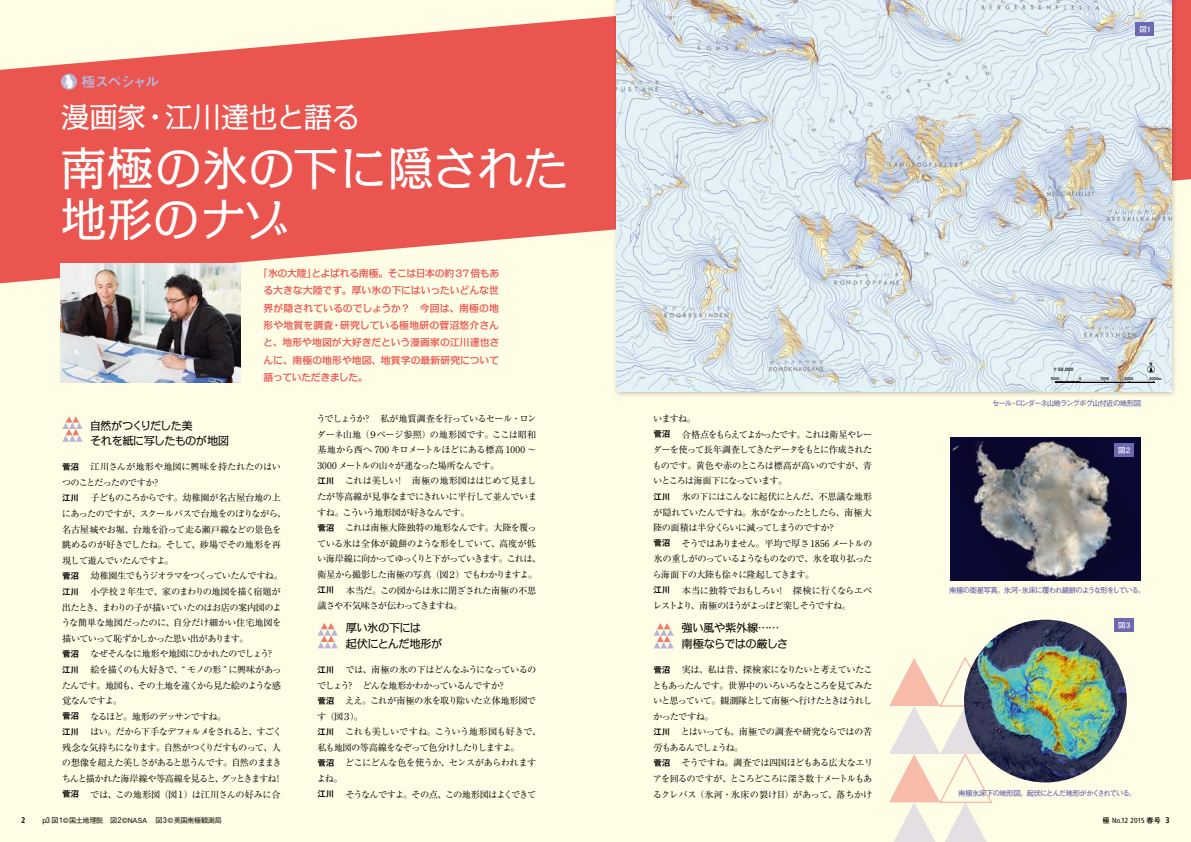
<style>
.page{position:relative;width:1191px;height:842px;background:#fffde5}
.page>*{position:absolute;margin:0;border:0;box-sizing:border-box;transform-origin:0 0}
.t1{font:46.8px/51px "Kakumin Pro";letter-spacing:-.01em;color:#fff}
.t2{font:29.1px "Kakumin Pro";letter-spacing:-.035em;color:#fff}
.t3{font:14.2px "Midashi Go Pr 5 MB31";letter-spacing:-.11em;color:#bbb3d8}
.t4{font:11.3px/15.6px "Kakumin Pro";letter-spacing:-.06em;color:#000}
.t5{font:500 9.9px/17.4px "Kakumin Pro";letter-spacing:-.015em;color:#ea5550;text-align:justify}
.t6{font:9.2px/15.6px "Ryumin Pr 5";letter-spacing:-.065em;color:#000}
.t7{font:9.2px "Ryumin Pr 5";letter-spacing:-.085em;color:#000}
.t8{font:8.5px "Midashi Go Pr 5 MB31";letter-spacing:-.03em;color:#000}
.t9{font:700 condensed 8.1px "Frutiger LT Std";color:#000}
.t10{font:700 7.4px "Futo Go B101 Pr 5";letter-spacing:-.1em;color:#6c69ae}
.t11{font:700 7.4px "Futo Go B101 Pr 5";letter-spacing:-.12em;color:#6c69ae}
.t12{font:condensed 7.4px "Frutiger LT Std";color:#000}
.t13{font:700 7.4px "Futo Go B101 Pr 5";color:#fff}
.t14{font:500 7.1px "Gothic BBB Pr 5";letter-spacing:-.04em;color:#000}
.t15{font:800 4.7px "Avenir LT Std";color:#000}
.t16{font:800 3.9px "Avenir LT Std";letter-spacing:.005em;color:#000}
.s1{font-family:"Midashi Go Pr 5 MB31";font-size:8.5px}
.s2{font-size:4.5px}
.s3{font-size:3.7px}
.s4{font-family:"Helvetica Neue LT Std";font-weight:400;font-size:7.2px}
.s5{font-family:"Helvetica Neue LT Std";font-weight:400;font-size:8.1px}
.s6{font-family:"Futo Go B101 Pr 5";font-weight:700;font-stretch:normal;font-size:7.1px}
.s7{font-weight:700;font-size:8.1px}
</style>
<div class="page">
<svg style="left:0;top:0;width:1191px;height:283px;fill:#ea5550"></svg>
<svg style="left:889px;top:656px;width:104px;height:186px"></svg>
<svg style="left:61px;top:74px;width:16px;height:16px"></svg>
<svg style="left:65px;top:75px;width:8px;height:13px"></svg>
<img style="left:61px;top:264px;width:180px;height:118px">
<svg style="left:62px;top:416px;width:21px;height:26px"></svg>
<svg style="left:317px;top:623px;width:21px;height:25px"></svg>
<svg style="left:654px;top:623px;width:20px;height:25px"></svg>
<div style="left:612px;top:0;width:565px;height:398px;background:#000;opacity:.25"></div>
<img style="left:616px;top:0;width:555px;height:392px">
<div style="left:950px;top:438px;width:190px;height:143px;background:#0a0933"></div>
<img style="left:952px;top:438px;width:165px;height:142px">
<div style="left:1114px;top:443px;width:20px;height:14px;background:#6c69ae"></div>
<div style="left:1135px;top:23px;width:19px;height:13px;background:#6c69ae"></div>
<div style="left:1114px;top:619px;width:20px;height:13px;background:#6c69ae"></div>
<img style="left:964px;top:620px;width:162px;height:162px;border-radius:81px">
<hr style="left:1055px;top:381px;width:99px;height:1px;background:#9f9fa0">
<hr style="left:1055px;top:382px;width:99px;height:1px;background:#000">
<svg style="left:1055px;top:381px;width:25px;height:1px"></svg>
<svg style="left:1147px;top:362px;width:7px;height:11px"></svg>
<h3 class="t3" style="left:81px;top:70px;width:80px">極スペシャル</h3>
<h2 class="t2" style="left:61px;top:94px;width:301px">漫画家・江川達也と語る</h2>
<h1 class="t1" style="left:60px;top:138px;width:511px">南極の氷の下に隠された地形のナゾ</h1>
<p class="t5" style="left:263px;top:263px;width:237px;text-indent:-5px">「氷の大陸」とよばれる南極。そこは日本の約37倍もある大きな大陸です。厚い氷の下にはいったいどんな世界が隠されているのでしょうか？　今回は、南極の地形や地質を調査・研究している極地研の菅沼悠介さんと、地形や地図が大好きだという漫画家の江川達也さんに、南極の地形や地図、地質学の最新研究について語っていただきました。</p>
<p class="t4" style="left:90px;top:416px;width:141px">自然がつくりだした美<br>それを紙に写したものが地図</p>
<p class="t6" style="left:62px;top:458px;width:226px;text-indent:29px">江川さんが地形や地図に興味を持たれたのはいつのことだったのですか？<br><span class="s1">江川</span> 子どものころからです。幼稚園が名古屋台地の上にあったのですが、スクールバスで台地をのぼりながら、名古屋城やお堀、台地を沿って走る瀬戸線などの景色を眺めるのが好きでしたね。そして、砂場でその地形を再現して遊んでいたんですよ。</p>
<p class="t8" style="left:62px;top:569px;width:18px">菅沼</p>
<p class="t7" style="left:91px;top:569px;width:194px">幼稚園生でもうジオラマをつくっていたんですね。</p>
<p class="t8" style="left:62px;top:585px;width:18px">江川</p>
<p class="t8" style="left:62px;top:460px;width:18px">菅沼</p>
<p class="t6" style="left:61px;top:583px;width:222px;text-indent:29px">小学校 2 年生で、家のまわりの地図を描く宿題が出たとき、まわりの子が描いていたのはお店の案内図のような簡単な地図だったのに、自分だけ細かい住宅地図を描いていって恥ずかしかった思い出があります。<br><span class="s1">菅沼</span> なぜそんなに地形や地図にひかれたのでしょう？</p>
<p class="t8" style="left:62px;top:663px;width:18px">江川</p>
<p class="t6" style="left:62px;top:661px;width:222px;text-indent:29px">絵を描くのも大好きで、“ モノの形 ” に興味があったんです。地図も、その土地を遠くから見た絵のような感覚なんですよ。<br><span class="s1">菅沼</span> なるほど。地形のデッサンですね。<br><span class="s1">江川</span> はい。だから下手なデフォルメをされると、すごく残念な気持ちになります。自然がつくりだすものって、人の想像を超えた美しさがあると思うんです。自然のままきちんと描かれた海岸線や等高線を見ると、グッときますね！<span class="s1">菅沼</span> では、この地形図（図１）は江川さんの好みに合</p>
<p class="t6" style="left:317px;top:410px;width:226px">うでしょうか？　私が地質調査を行っているセール・ロンダーネ山地（９ページ参照）の地形図です。ここは昭和基地から西へ 700 キロメートルほどにある標高 1000 〜<br>3000 メートルの山々が連なった場所なんです。<br><span class="s1">江川</span> これは美しい！　南極の地形図ははじめて見ましたが等高線が見事なまでにきれいに平行して並んでいますね。こういう地形図が好きなんです。<br><span class="s1">菅沼</span> これは南極大陸独特の地形なんです。大陸を覆っている氷は全体が鏡餅のような形をしていて、高度が低い海岸線に向かってゆっくりと下がっていきます。これは、衛星から撮影した南極の写真（図２）でもわかりますよ。</p>
<p class="t8" style="left:317px;top:583px;width:18px">江川</p>
<p class="t6" style="left:317px;top:582px;width:220px;text-indent:28px">本当だ。この図からは氷に閉ざされた南極の不思議さや不気味さが伝わってきますね。</p>
<p class="t4" style="left:346px;top:619px;width:98px">厚い氷の下には<br>起伏にとんだ地形が</p>
<p class="t6" style="left:317px;top:661px;width:226px"><span class="s1">江川</span> では、南極の氷の下はどんなふうになっているのでしょう？　どんな地形かわかっているんですか？<br><span class="s1">菅沼</span> ええ。これが南極の氷を取り除いた立体地形図です（図３）。<br><span class="s1">江川</span> これも美しいですね。こういう地形図も好きで、私も地図の等高線をなぞって色分けしたりしますよ。<br><span class="s1">菅沼</span> どこにどんな色を使うか、センスがあらわれますよね。<br><span class="s1">江川</span> そうなんですよ。その点、この地形図はよくできて</p>
<p class="t13" style="left:1139px;top:23px;width:13px">図1</p>
<p class="t6" style="left:653px;top:410px;width:45px">いますね。</p>
<p class="t8" style="left:653px;top:427px;width:18px">菅沼</p>
<p class="t6" style="left:652px;top:426px;width:221px;text-align:justify;text-indent:29px">合格点をもらえてよかったです。これは衛星やレーダーを使って長年調査してきたデータをもとに作成されたものです。黄色や赤のところは標高が高いのですが、青いところは海面下になっています。</p>
<p class="t8" style="left:653px;top:490px;width:18px">江川</p>
<p class="t6" style="left:652px;top:488px;width:221px;text-indent:29px">氷の下にはこんなに起伏にとんだ、不思議な地形が隠れていたんですね。氷がなかったとしたら、南極大陸の面積は半分くらいに減ってしまうのですか？<br><span class="s1">菅沼</span> そうではありません。平均で厚さ 1856 メートルの氷の重しがのっているようなものなので、氷を取り払ったら海面下の大陸も徐々に隆起してきます。</p>
<p class="t8" style="left:653px;top:583px;width:18px">江川</p>
<p class="t6" style="left:652px;top:582px;width:221px;text-indent:29px">本当に独特でおもしろい！　探検に行くならエベレストより、南極のほうがよっぽど楽しそうですね。　</p>
<p class="t4" style="left:681px;top:619px;width:108px">強い風や紫外線……南極ならではの厳しさ</p>
<p class="t6" style="left:652px;top:661px;width:222px"><span class="s1">菅沼</span> 実は、私は昔、探検家になりたいと考えていたこともあったんです。世界中のいろいろなところを見てみたいと思っていて。観測隊として南極へ行けたときはうれしかったですね。<br><span class="s1">江川</span> とはいっても、南極での調査や研究ならではの苦労もあるんでしょうね。<br><span class="s1">菅沼</span> そうですね。調査では四国ほどもある広大なエリアを回るのですが、ところどころに深さ数十メートルもあるクレバス（氷河・氷床の裂け目）があって、落ちかけ</p>
<p class="t15" style="left:1053px;top:366px;width:21px">1<sup>:</sup>50<span class="s2">,</span>000</p>
<p class="t16" style="left:1050px;top:376px;width:10px">1000</p>
<p class="t16" style="left:1079px;top:376px;width:4px">0</p>
<p class="t16" style="left:1100px;top:376px;width:10px">1000</p>
<p class="t16" style="left:1124px;top:376px;width:11px">2000</p>
<p class="t16" style="left:1149px;top:376px;width:14px">3000<span class="s3">m</span></p>
<p class="t11" style="left:992px;top:398px;width:151px">セール・ロンダーネ山地ラングボグ山付近の地形図</p>
<p class="t13" style="left:1118px;top:444px;width:13px">図2</p>
<p class="t10" style="left:949px;top:585px;width:198px">南極の衛星写真。氷河・氷床に覆われ鏡餅のような形をしている。</p>
<p class="t13" style="left:1118px;top:619px;width:13px">図3</p>
<p class="t10" style="left:958px;top:787px;width:180px">南極氷床下の地形図。起伏にとんだ地形がかくされている。</p>
<p class="t9" style="left:21px;top:816px;width:6px">2</p>
<p class="t14" style="left:42px;top:814px;width:181px"><span class="s4">p</span><span class="s5">3</span> 図<span class="s5">1</span><span class="s4">©</span>国土地理院 図<span class="s5">2</span><span class="s4">©NASA</span> 図<span class="s5">3</span><span class="s4">©</span>英国南極観測局</p>
<p class="t12" style="left:1102px;top:816px;width:69px"><span class="s6">極</span> No.12 2015 <span class="s6">春号</span> <span class="s7">3</span></p>
</div>
